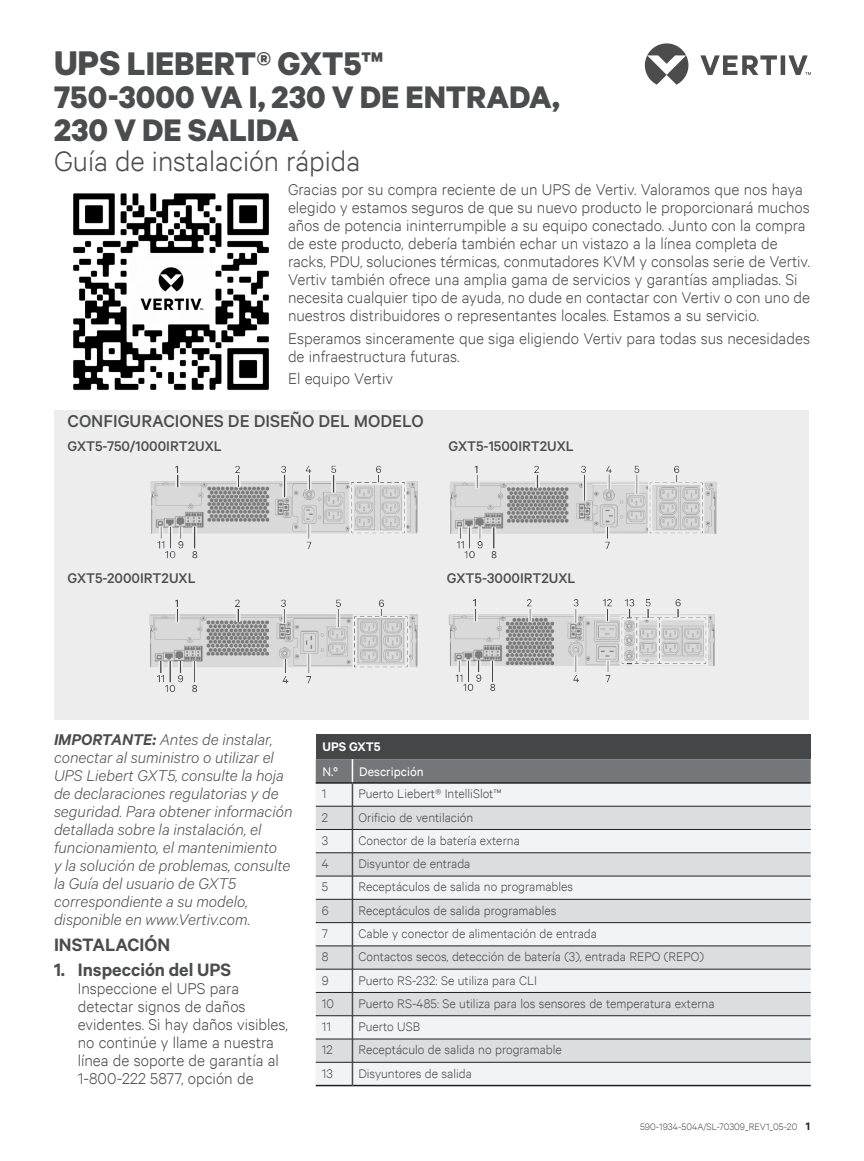
<style>
.page{position:relative;width:864px;height:1161px;background:#fff}
.page>*{position:absolute;margin:0;border:0;box-sizing:border-box;transform-origin:0 0}
.t1{font:700 31.5px "Calibre";color:#4b4c4d}
.t2{font:700 30px/33px "Calibre";color:#4b4c4d}
.t3{font:300 27px "Calibre";color:#4b4c4d}
.Note_Body{font:600 17.25px "Calibre";color:#4b4c4d}
.Bodyheader-2{font:500 16.5px "Calibre";color:#4b4c4d}
.Numbered_Body{font:300 15px/18px "Calibre";color:#4b4c4d}
.Note_Body-2{font:italic 300 15px/18px "Calibre";color:#4b4c4d}
.Bodyheader-2-2{font:500 13.5px "Calibre";color:#4b4c4d}
.Body{font:300 12px "Calibre";color:#4b4c4d}
.Body-2{font:12px "Calibre";color:#fff}
.Body-3{font:600 12px "Calibre";color:#fff}
.t4{font:300 9px "Calibre";color:#4b4c4d}
.s1{font-size:33px}
.s2{font-weight:600}
.s3{font-weight:600;font-size:10.5px;color:#231f20}
</style>
<div class="page">
<svg style="left:645px;top:43px;width:166px;height:42px"></svg>
<div style="left:54px;top:410px;width:754px;height:309px;background:#ededed"></div>
<img style="left:149px;top:465px;width:568px;height:228px">
<div style="left:316px;top:734px;width:495px;height:25px;background:#454647"></div>
<hr style="left:316px;top:1085px;width:36px;height:1px;background:#231f20">
<hr style="left:352px;top:1085px;width:459px;height:1px;background:#231f20">
<svg style="left:316px;top:759px;width:495px;height:326px"></svg>
<hr style="left:316px;top:782px;width:36px;height:2px;background:#231f20">
<hr style="left:352px;top:782px;width:459px;height:2px;background:#231f20">
<img style="left:73px;top:193px;width:196px;height:197px">
<h1 class="t1" style="left:54px;top:41px;width:331px"><span class="s1">UPS</span> LIEBERT® GXT5™</h1>
<h2 class="t2" style="left:54px;top:80px;width:507px">750-3000 VA I, 230 V DE ENTRADA,<br>230 V DE SALIDA</h2>
<h3 class="t3" style="left:54px;top:143px;width:308px">Guía de instalación rápida</h3>
<p class="Numbered_Body" style="left:288px;top:180px;width:524px">Gracias por su compra reciente de un UPS de Vertiv. Valoramos que nos haya elegido y estamos seguros de que su nuevo producto le proporcionará muchos años de potencia ininterrumpible a su equipo conectado. Junto con la compra de este producto, debería también echar un vistazo a la línea completa de racks, PDU, soluciones térmicas, conmutadores KVM y consolas serie de Vertiv.<br>Vertiv también ofrece una amplia gama de servicios y garantías ampliadas. Si necesita cualquier tipo de ayuda, no dude en contactar con Vertiv o con uno de nuestros distribuidores o representantes locales. Estamos a su servicio.</p>
<p class="Numbered_Body" style="left:288px;top:329px;width:524px">Esperamos sinceramente que siga eligiendo Vertiv para todas sus necesidades de infraestructura futuras.</p>
<p class="Numbered_Body" style="left:288px;top:369px;width:107px">El equipo Vertiv</p>
<p class="Bodyheader-2" style="left:68px;top:410px;width:358px">CONFIGURACIONES DE DISEÑO DEL MODELO</p>
<p class="Bodyheader-2-2" style="left:68px;top:437px;width:156px">GXT5-750/1000IRT2UXL</p>
<p class="Bodyheader-2-2" style="left:448px;top:437px;width:127px">GXT5-1500IRT2UXL</p>
<p class="Bodyheader-2-2" style="left:68px;top:569px;width:130px">GXT5-2000IRT2UXL</p>
<p class="Bodyheader-2-2" style="left:447px;top:569px;width:130px">GXT5-3000IRT2UXL</p>
<p class="Note_Body-2" style="left:54px;top:729px;width:240px"><span class="s2">IMPORTANTE:</span> Antes de instalar, conectar al suministro o utilizar el UPS Liebert GXT5, consulte la hoja de declaraciones regulatorias y de seguridad. Para obtener información detallada sobre la instalación, el funcionamiento, el mantenimiento<br>y la solución de problemas, consulte la Guía del usuario de GXT5 correspondiente a su modelo, disponible en www.Vertiv.com.</p>
<p class="Note_Body" style="left:54px;top:933px;width:118px">INSTALACIÓN</p>
<p class="Note_Body" style="left:54px;top:958px;width:179px">1. Inspección del UPS</p>
<p class="Numbered_Body" style="left:78px;top:979px;width:212px">Inspeccione el UPS para detectar signos de daños evidentes. Si hay daños visibles, no continúe y llame a nuestra línea de soporte de garantía al<br>1-800-222 5877, opción de</p>
<p class="Body-3" style="left:322px;top:739px;width:60px">UPS GXT5</p>
<p class="Body-2" style="left:322px;top:764px;width:17px">N.º</p>
<p class="Body-2" style="left:359px;top:764px;width:66px">Descripción</p>
<p class="Body" style="left:322px;top:786px;width:6px">1</p>
<p class="Body" style="left:358px;top:786px;width:145px">Puerto Liebert® IntelliSlot™</p>
<p class="Body" style="left:322px;top:809px;width:8px">2</p>
<p class="Body" style="left:358px;top:809px;width:116px">Orificio de ventilación</p>
<p class="Body" style="left:322px;top:832px;width:8px">3</p>
<p class="Body" style="left:358px;top:832px;width:163px">Conector de la batería externa</p>
<p class="Body" style="left:322px;top:856px;width:9px">4</p>
<p class="Body" style="left:358px;top:856px;width:114px">Disyuntor de entrada</p>
<p class="Body" style="left:322px;top:879px;width:8px">5</p>
<p class="Body" style="left:358px;top:879px;width:216px">Receptáculos de salida no programables</p>
<p class="Body" style="left:322px;top:902px;width:8px">6</p>
<p class="Body" style="left:358px;top:902px;width:199px">Receptáculos de salida programables</p>
<p class="Body" style="left:322px;top:925px;width:8px">7</p>
<p class="Body" style="left:358px;top:925px;width:240px">Cable y conector de alimentación de entrada</p>
<p class="Body" style="left:322px;top:949px;width:8px">8</p>
<p class="Body" style="left:358px;top:949px;width:347px">Contactos secos, detección de batería (3), entrada REPO (REPO)</p>
<p class="Body" style="left:322px;top:972px;width:8px">9</p>
<p class="Body" style="left:358px;top:972px;width:180px">Puerto RS-232: Se utiliza para CLI</p>
<p class="Body" style="left:322px;top:995px;width:14px">10</p>
<p class="Body" style="left:358px;top:995px;width:358px">Puerto RS-485: Se utiliza para los sensores de temperatura externa</p>
<p class="Body" style="left:322px;top:1019px;width:11px">11</p>
<p class="Body" style="left:358px;top:1019px;width:63px">Puerto USB</p>
<p class="Body" style="left:322px;top:1042px;width:12px">12</p>
<p class="Body" style="left:358px;top:1042px;width:205px">Receptáculo de salida no programable</p>
<p class="Body" style="left:322px;top:1065px;width:13px">13</p>
<p class="Body" style="left:358px;top:1065px;width:115px">Disyuntores de salida</p>
<p class="t4" style="left:640px;top:1121px;width:171px">590-1934-504A/SL-70309_REV1_05-20 <span class="s3">1</span></p>
</div>
